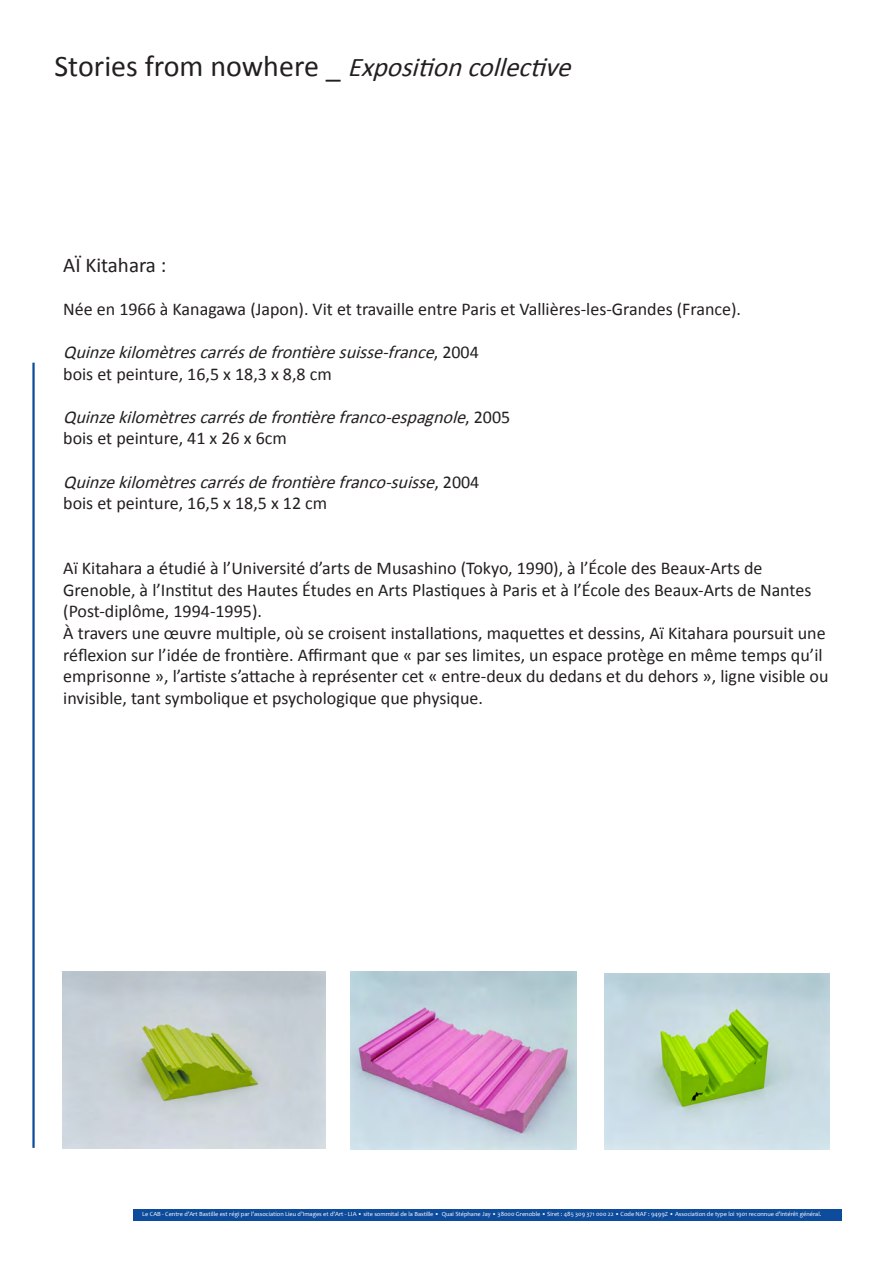
<style>
.page{position:relative;width:893px;height:1263px;background:#fff}
.page>*{position:absolute;margin:0;border:0;box-sizing:border-box;transform-origin:0 0}
.t1{font:italic 27px "Calibri";color:#231f20}
.t2{font:21px "Calibri";color:#231f20}
.t3{font:18px/21.6px "Calibri";color:#231f20}
.t4{font:italic 18px/21.6px "Calibri";color:#231f20}
.t5{font:6.3px "Candara";color:#fff}
.s1{font-style:normal;font-size:30px}
.s2{font-style:normal}
</style>
<div class="page">
<hr style="left:32px;top:363px;width:3px;height:785px;background:#0d4b9c">
<div style="left:133px;top:1209px;width:708px;height:11px;background:#0d4b9c"></div>
<img style="left:605px;top:974px;width:224px;height:175px">
<img style="left:351px;top:972px;width:226px;height:177px">
<img style="left:63px;top:971px;width:262px;height:177px">
<p class="t1" style="left:55px;top:51px;width:525px"><span class="s1">S t o r i e s f r o m n o w h e r e _</span> Expositioncollective</p>
<p class="t2" style="left:63px;top:252px;width:105px">AÏ Kitahara :</p>
<p class="t3" style="left:63px;top:297px;width:679px">Née en 1966 à Kanagawa (Japon). Vit et travaille entre Paris et Vallières-les-Grandes (France).</p>
<p class="t4" style="left:63px;top:340px;width:417px">Quinzekilomètrescarrésdefrontièresuisse-france<span class="s2">, 2 0 0 4</span></p>
<p class="t3" style="left:63px;top:362px;width:270px">bois et peinture, 16,5 x 18,3 x 8,8 cm</p>
<p class="t4" style="left:63px;top:405px;width:449px">Quinzekilomètrescarrésdefrontièrefranco-espagnole<span class="s2">, 2 0 0 5 bois et peinture, 41 x 26 x 6cm</span></p>
<p class="t4" style="left:63px;top:470px;width:418px">Quinzekilomètrescarrésdefrontièrefranco-suisse<span class="s2">, 2 0 0 4</span></p>
<p class="t3" style="left:63px;top:492px;width:265px">bois et peinture, 16,5 x 18,5 x 12 cm</p>
<p class="t3" style="left:63px;top:556px;width:750px">Aï Kitahara a étudié à l’Université d’arts de Musashino (Tokyo, 1990), à l’École des Beaux-Arts de<br>Grenoble, à l’Institut des Hautes Études en Arts Plastiques à Paris et à l’École des Beaux-Arts de Nantes (Post-diplôme, 1994-1995).</p>
<p class="t3" style="left:63px;top:621px;width:767px">À travers une œuvre multiple, où se croisent installations, maquettes et dessins, Aï Kitahara poursuit une réflexion sur l’idée de frontière. Affirmant que « par ses limites, un espace protège en même temps qu’il emprisonne », l’artiste s’attache à représenter cet « entre-deux du dedans et du dehors », ligne visible ou invisible, tant symbolique et psychologique que physique.</p>
<p class="t5" style="left:142px;top:1210px;width:681px">Le CAB - Centre d’Art Bastille est régi par l’association Lieu d’Images et d’Art - LIA • site sommital de la Bastille • Quai Stéphane Jay • 38000 Grenoble • Siret : 485 309 371 000 22 • Code NAF : 9499Z • Association de type loi 1901 reconnue d’intérêt général.</p>
</div>
